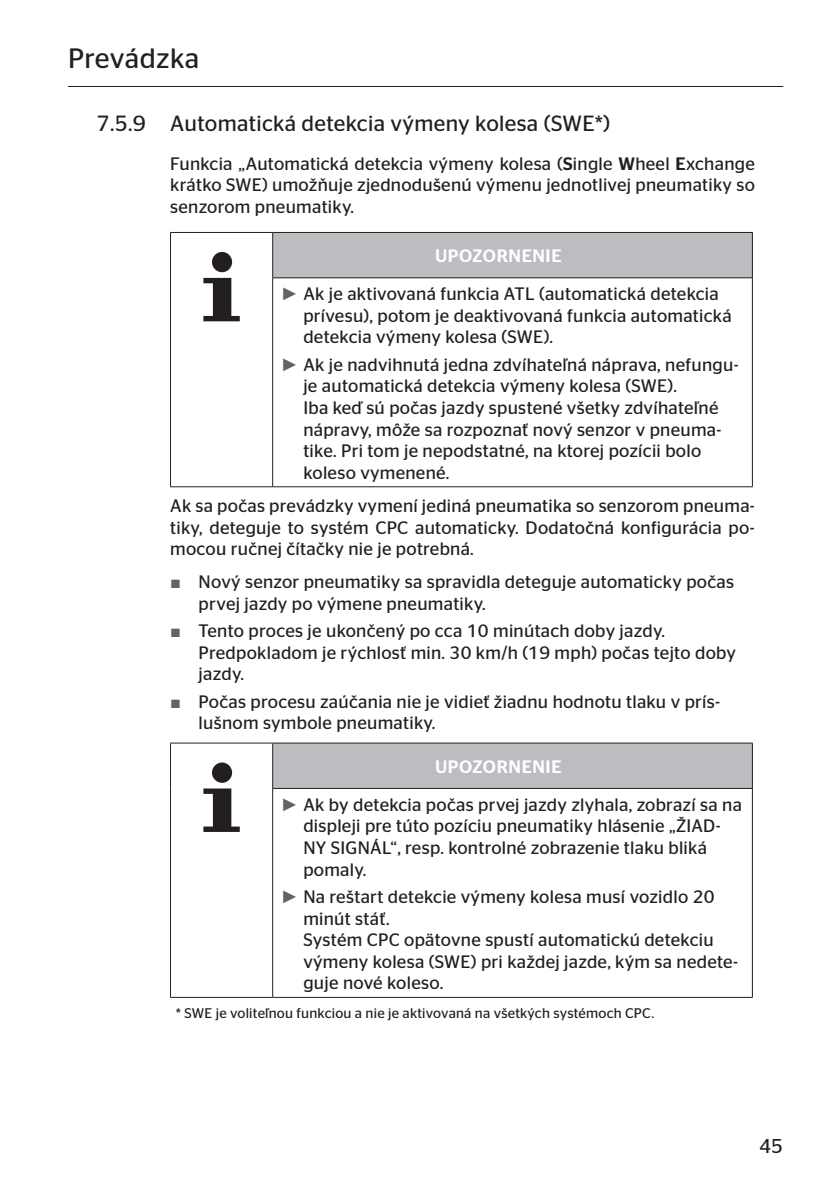
<style>
.page{position:relative;width:840px;height:1191px;background:#fff}
.page>*{position:absolute;margin:0;border:0;box-sizing:border-box;transform-origin:0 0}
.t1{font:28px "Continental Stag Sans";letter-spacing:.01em;color:#231f20}
.t2{font:22px "Continental Stag Sans";letter-spacing:.015em;color:#231f20}
.t3{font:20px "Continental Stag Sans";color:#231f20}
.t4{font:18px/21.6px "Continental Stag Sans";letter-spacing:.015em;color:#231f20}
.t5{font:14px "Continental Stag Sans";letter-spacing:.015em;color:#231f20}
.s1{font-weight:500}
.s2{font-weight:500;color:#fff}
.s3{font-family:"Arial";color:#636366}
</style>
<div class="page">
<hr style="left:68px;top:86px;width:714px;height:1px;background:#231f20">
<div style="left:272px;top:232px;width:480px;height:46px;background:#bcbdc0"></div>
<hr style="left:170px;top:486px;width:102px;height:1px;background:#231f20">
<hr style="left:170px;top:232px;width:102px;height:1px;background:#231f20">
<hr style="left:170px;top:233px;width:1px;height:45px;background:#231f20">
<hr style="left:170px;top:278px;width:1px;height:208px;background:#231f20">
<hr style="left:272px;top:278px;width:1px;height:208px;background:#231f20">
<hr style="left:751px;top:278px;width:1px;height:208px;background:#231f20">
<hr style="left:272px;top:486px;width:480px;height:1px;background:#231f20">
<hr style="left:272px;top:232px;width:480px;height:1px;background:#231f20">
<hr style="left:272px;top:233px;width:1px;height:44px;background:#231f20">
<hr style="left:751px;top:233px;width:1px;height:44px;background:#231f20">
<hr style="left:272px;top:277px;width:480px;height:1px;background:#231f20">
<svg style="left:212px;top:252px;width:20px;height:20px"></svg>
<svg style="left:203px;top:278px;width:37px;height:43px"></svg>
<div style="left:272px;top:743px;width:480px;height:45px;background:#bcbdc0"></div>
<hr style="left:170px;top:997px;width:102px;height:1px;background:#231f20">
<hr style="left:170px;top:742px;width:102px;height:1px;background:#231f20">
<hr style="left:170px;top:743px;width:1px;height:45px;background:#231f20">
<hr style="left:170px;top:788px;width:1px;height:209px;background:#231f20">
<hr style="left:272px;top:788px;width:1px;height:209px;background:#231f20">
<hr style="left:751px;top:788px;width:1px;height:209px;background:#231f20">
<hr style="left:272px;top:997px;width:480px;height:1px;background:#231f20">
<hr style="left:272px;top:742px;width:480px;height:1px;background:#231f20">
<hr style="left:272px;top:743px;width:1px;height:45px;background:#231f20">
<hr style="left:751px;top:743px;width:1px;height:45px;background:#231f20">
<hr style="left:272px;top:788px;width:480px;height:1px;background:#231f20">
<svg style="left:203px;top:762px;width:37px;height:70px"></svg>
<h1 class="t1" style="left:68px;top:42px;width:133px">Prevádzka</h1>
<p class="t2" style="left:96px;top:111px;width:515px">7.5.9 Automatická detekcia výmeny kolesa (SWE*)</p>
<p class="t4" style="left:170px;top:152px;width:585px;text-align:justify">Funkcia „Automatická detekcia výmeny kolesa (<span class="s1">S</span>ingle <span class="s1">W</span>heel <span class="s1">E</span>xchange krátko SWE) umožňuje zjednodušenú výmenu jednotlivej pneumatiky so senzorom pneumatiky.</p>
<p class="t4" style="left:280px;top:237px;width:439px;line-height:37.8px;text-align:center"><span class="s2">UPOZORNENIE<br></span><span class="s3">►</span> Ak je aktivovaná funkcia ATL (automatická detekcia</p>
<p class="t4" style="left:303px;top:305px;width:429px">prívesu), potom je deaktivovaná funkcia automatická detekcia výmeny kolesa (SWE).</p>
<p class="t4" style="left:303px;top:353px;width:436px;text-indent:-23px"><span class="s3">►</span> Ak je nadvihnutá jedna zdvíhateľná náprava, nefungu&shy;je automatická detekcia výmeny kolesa (SWE).<br>Iba keď sú počas jazdy spustené všetky zdvíhateľné nápravy, môže sa rozpoznať nový senzor v pneuma&shy;tike. Pri tom je nepodstatné, na ktorej pozícii bolo koleso vymenené.</p>
<p class="t4" style="left:170px;top:495px;width:585px;text-align:justify">Ak sa počas prevádzky vymení jediná pneumatika so senzorom pneuma&shy;tiky, deteguje to systém CPC automaticky. Dodatočná konfigurácia po&shy;mocou ručnej čítačky nie je potrebná.</p>
<p class="t4" style="left:198px;top:571px;width:536px;text-indent:-28px"><span class="s3">■</span> Nový senzor pneumatiky sa spravidla deteguje automaticky počas prvej jazdy po výmene pneumatiky.</p>
<p class="t4" style="left:198px;top:620px;width:538px;text-indent:-28px"><span class="s3">■</span> Tento proces je ukončený po cca 10 minútach doby jazdy.<br>Predpokladom je rýchlosť min. 30 km/h (19 mph) počas tejto doby jazdy.</p>
<p class="t4" style="left:198px;top:690px;width:522px;text-indent:-28px"><span class="s3">■</span> Počas procesu zaúčania nie je vidieť žiadnu hodnotu tlaku v prís&shy;lušnom symbole pneumatiky.</p>
<p class="t4" style="left:280px;top:747px;width:462px;line-height:37.8px;text-indent:154px"><span class="s2">UPOZORNENIE<br></span><span class="s3">►</span> Ak by detekcia počas prvej jazdy zlyhala, zobrazí sa na</p>
<p class="t4" style="left:303px;top:815px;width:418px">displeji pre túto pozíciu pneumatiky hlásenie „ŽIAD-<br>NY SIGNÁL“, resp. kontrolné zobrazenie tlaku bliká pomaly.</p>
<p class="t4" style="left:303px;top:885px;width:436px;text-indent:-23px"><span class="s3">►</span> Na reštart detekcie výmeny kolesa musí vozidlo 20 minút stáť.<br>Systém CPC opätovne spustí automatickú detekciu výmeny kolesa (SWE) pri každej jazde, kým sa nedete&shy;guje nové koleso.</p>
<p class="t5" style="left:176px;top:1005px;width:479px">* SWE je voliteľnou funkciou a nie je aktivovaná na všetkých systémoch CPC.</p>
<p class="t3" style="left:758px;top:1134px;width:25px">45</p>
</div>
